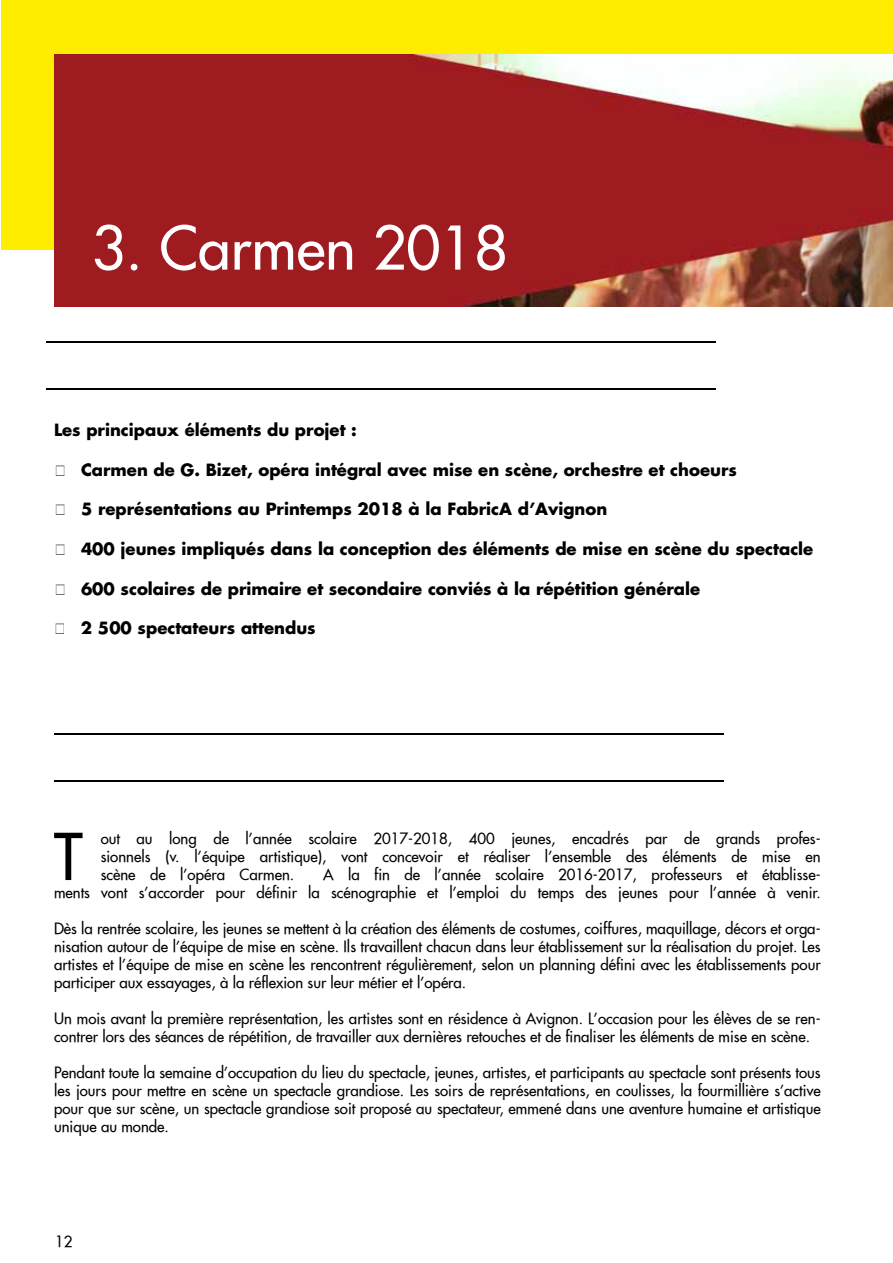
<style>
.page{position:relative;width:893px;height:1263px;background:#fff}
.page>*{position:absolute;margin:0;border:0;box-sizing:border-box;transform-origin:0 0}
.t1{font:62.7px "Futura Extended";color:#000}
.t2{font:58.5px "Futura Extended";color:#fff}
.t3{font:16.5px "Futura Koyu";color:#000}
.t4{font:15px/18px "Futura Extended";color:#000;text-align:justify}
</style>
<div class="page">
<div style="left:2px;top:0;width:891px;height:249px;background:#ffed00"></div>
<img style="left:55px;top:54px;width:838px;height:252px">
<hr style="left:54px;top:733px;width:669px;height:2px;background:#020000">
<hr style="left:54px;top:780px;width:669px;height:2px;background:#020000">
<hr style="left:47px;top:342px;width:669px;height:1px;background:#020000">
<hr style="left:47px;top:388px;width:669px;height:2px;background:#020000">
<h2 class="t2" style="left:92px;top:210px;width:418px">3. Carmen 2018</h2>
<p class="t3" style="left:54px;top:419px;width:304px">Les principaux éléments du projet :</p>
<p class="t3" style="left:54px;top:458px;width:684px">• Carmen de G. Bizet, opéra intégral avec mise en scène, orchestre et choeurs</p>
<p class="t3" style="left:54px;top:498px;width:555px">• 5 représentations au Printemps 2018 à la FabricA d’Avignon</p>
<p class="t3" style="left:54px;top:537px;width:761px">• 400 jeunes impliqués dans la conception des éléments de mise en scène du spectacle</p>
<p class="t3" style="left:54px;top:577px;width:648px">• 600 scolaires de primaire et secondaire conviés à la répétition générale</p>
<p class="t3" style="left:54px;top:617px;width:263px">• 2 500 spectateurs attendus</p>
<h1 class="t1" style="left:54px;top:816px;width:30px">T</h1>
<p class="t4" style="left:101px;top:829px;width:721px">out au long de l’année scolaire 2017-2018, 400 jeunes, encadrés par de grands profes&shy;sionnels (v. l’équipe artistique), vont concevoir et réaliser l’ensemble des éléments de mise en scène de l’opéra Carmen.</p>
<p class="t4" style="left:54px;top:865px;width:768px;text-align:right">A la fin de l’année scolaire 2016-2017, professeurs et établisse-<br>ments vont s’accorder pour définir la scénographie et l’emploi du temps des jeunes pour l’année à venir.</p>
<p class="t4" style="left:54px;top:919px;width:768px">Dès la rentrée scolaire, les jeunes se mettent à la création des éléments de costumes, coiffures, maquillage, décors et orga&shy;nisation autour de l’équipe de mise en scène. Ils travaillent chacun dans leur établissement sur la réalisation du projet. Les artistes et l’équipe de mise en scène les rencontrent régulièrement, selon un planning défini avec les établissements pour participer aux essayages, à la réflexion sur leur métier et l’opéra.</p>
<p class="t4" style="left:54px;top:1009px;width:768px">Un mois avant la première représentation, les artistes sont en résidence à Avignon. L’occasion pour les élèves de se ren&shy;contrer lors des séances de répétition, de travailler aux dernières retouches et de finaliser les éléments de mise en scène.</p>
<p class="t4" style="left:54px;top:1063px;width:768px">Pendant toute la semaine d’occupation du lieu du spectacle, jeunes, artistes, et participants au spectacle sont présents tous les jours pour mettre en scène un spectacle grandiose. Les soirs de représentations, en coulisses, la fourmillière s’active pour que sur scène, un spectacle grandiose soit proposé au spectateur, emmené dans une aventure humaine et artistique unique au monde.</p>
<p class="t4" style="left:55px;top:1232px;width:19px">12</p>
</div>
